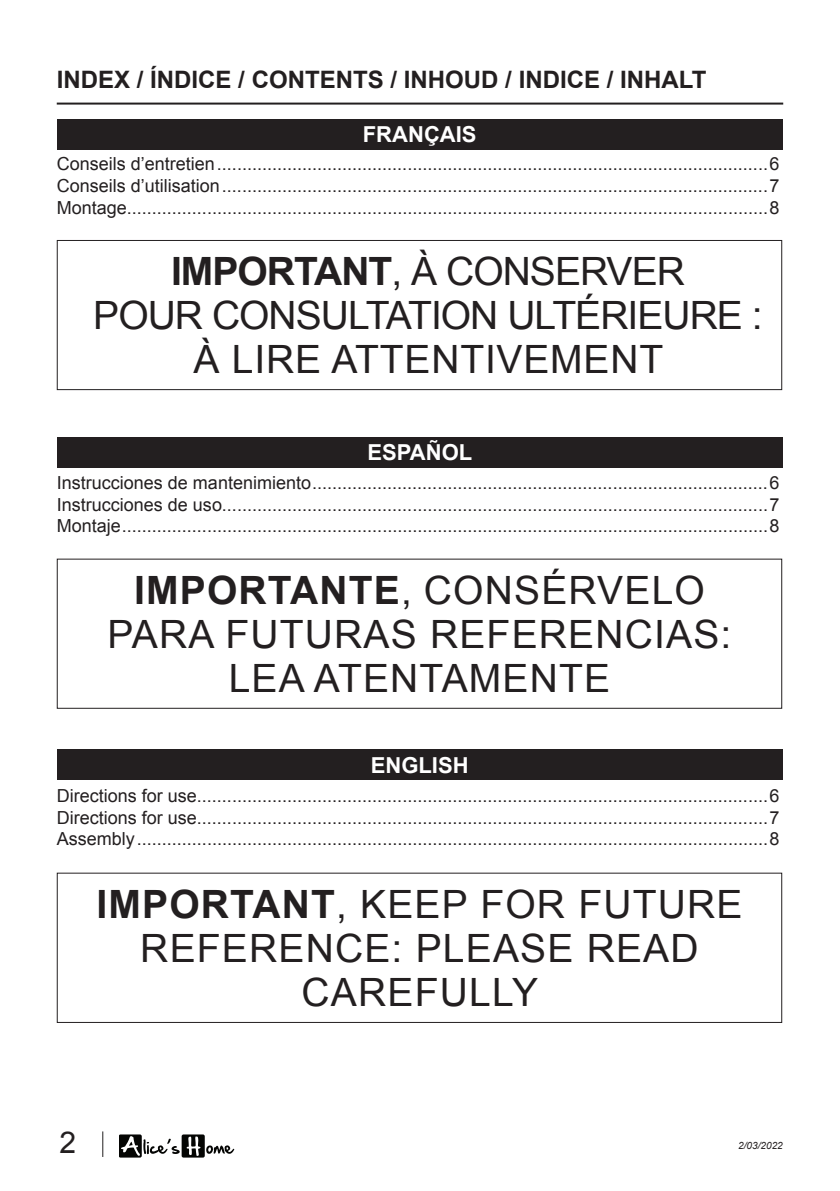
<style>
.page{position:relative;width:840px;height:1191px;background:#fff}
.page>*{position:absolute;margin:0;border:0;box-sizing:border-box;transform-origin:0 0}
.t1{font:39px/44px "Arial";letter-spacing:.03em;color:#231f20;text-align:center}
.t2{font:39px/44px "Arial";letter-spacing:-.025em;color:#231f20;text-align:center}
.t3{font:30px "Arial";color:#231f20}
.TITRE{font:700 24px "Arial";color:#231f20}
.t4{font:700 22px "Arial";color:#fff}
.TITRE-TDM-9PT{font:18px "Arial";color:#231f20}
.t5{font:italic 10px "Arial";color:#231f20}
.s1{font-weight:700}
</style>
<div class="page">
<svg style="left:102px;top:1131px;width:1px;height:26px"></svg>
<svg style="left:119px;top:1134px;width:115px;height:23px"></svg>
<hr style="left:57px;top:103px;width:725px;height:2px;background:#231f20">
<div style="left:57px;top:119px;width:725px;height:31px;background:#231f20"></div>
<div style="left:57px;top:240px;width:724px;height:150px;border:1px solid #231f20"></div>
<div style="left:57px;top:436px;width:725px;height:31px;background:#231f20"></div>
<div style="left:57px;top:558px;width:724px;height:151px;border:1px solid #231f20"></div>
<div style="left:57px;top:749px;width:725px;height:31px;background:#231f20"></div>
<div style="left:57px;top:872px;width:724px;height:151px;border:1px solid #231f20"></div>
<p class="TITRE" style="left:57px;top:64px;width:650px">INDEX / ÍNDICE / CONTENTS / INHOUD / INDICE / INHALT</p>
<p class="t4" style="left:362px;top:120px;width:115px">FRANÇAIS</p>
<p class="TITRE-TDM-9PT" style="left:57px;top:152px;width:723px">Conseils d’entretien..............................................................................................................6</p>
<p class="TITRE-TDM-9PT" style="left:57px;top:174px;width:723px">Conseils d’utilisation.............................................................................................................7</p>
<p class="TITRE-TDM-9PT" style="left:57px;top:195px;width:723px">Montage................................................................................................................................8</p>
<p class="t2" style="left:93px;top:250px;width:670px"><span class="s1">IMPORTANT</span>, À CONSERVER<br>POUR CONSULTATION ULTÉRIEURE :<br>À LIRE ATTENTIVEMENT</p>
<p class="t4" style="left:367px;top:438px;width:106px">ESPAÑOL</p>
<p class="TITRE-TDM-9PT" style="left:57px;top:471px;width:723px">Instrucciones de mantenimiento...........................................................................................6</p>
<p class="TITRE-TDM-9PT" style="left:57px;top:492px;width:723px">Instrucciones de uso.............................................................................................................7</p>
<p class="TITRE-TDM-9PT" style="left:57px;top:514px;width:723px">Montaje.................................................................................................................................8</p>
<p class="t1" style="left:107px;top:568px;width:625px"><span class="s1">IMPORTANTE</span>, CONSÉRVELO<br>PARA FUTURAS REFERENCIAS:</p>
<p class="t1" style="left:228px;top:656px;width:383px">LEA ATENTAMENTE</p>
<p class="t4" style="left:370px;top:750px;width:99px">ENGLISH</p>
<p class="TITRE-TDM-9PT" style="left:57px;top:784px;width:723px">Directions for use..................................................................................................................6</p>
<p class="TITRE-TDM-9PT" style="left:57px;top:805px;width:723px">Directions for use..................................................................................................................7</p>
<p class="TITRE-TDM-9PT" style="left:57px;top:827px;width:723px">Assembly..............................................................................................................................8</p>
<p class="t1" style="left:96px;top:882px;width:647px"><span class="s1">IMPORTANT</span>, KEEP FOR FUTURE<br>REFERENCE: PLEASE READ</p>
<p class="t1" style="left:301px;top:970px;width:238px">CAREFULLY</p>
<h2 class="t3" style="left:60px;top:1123px;width:18px">2</h2>
<p class="t5" style="left:737px;top:1138px;width:46px">2/03/2022</p>
</div>
